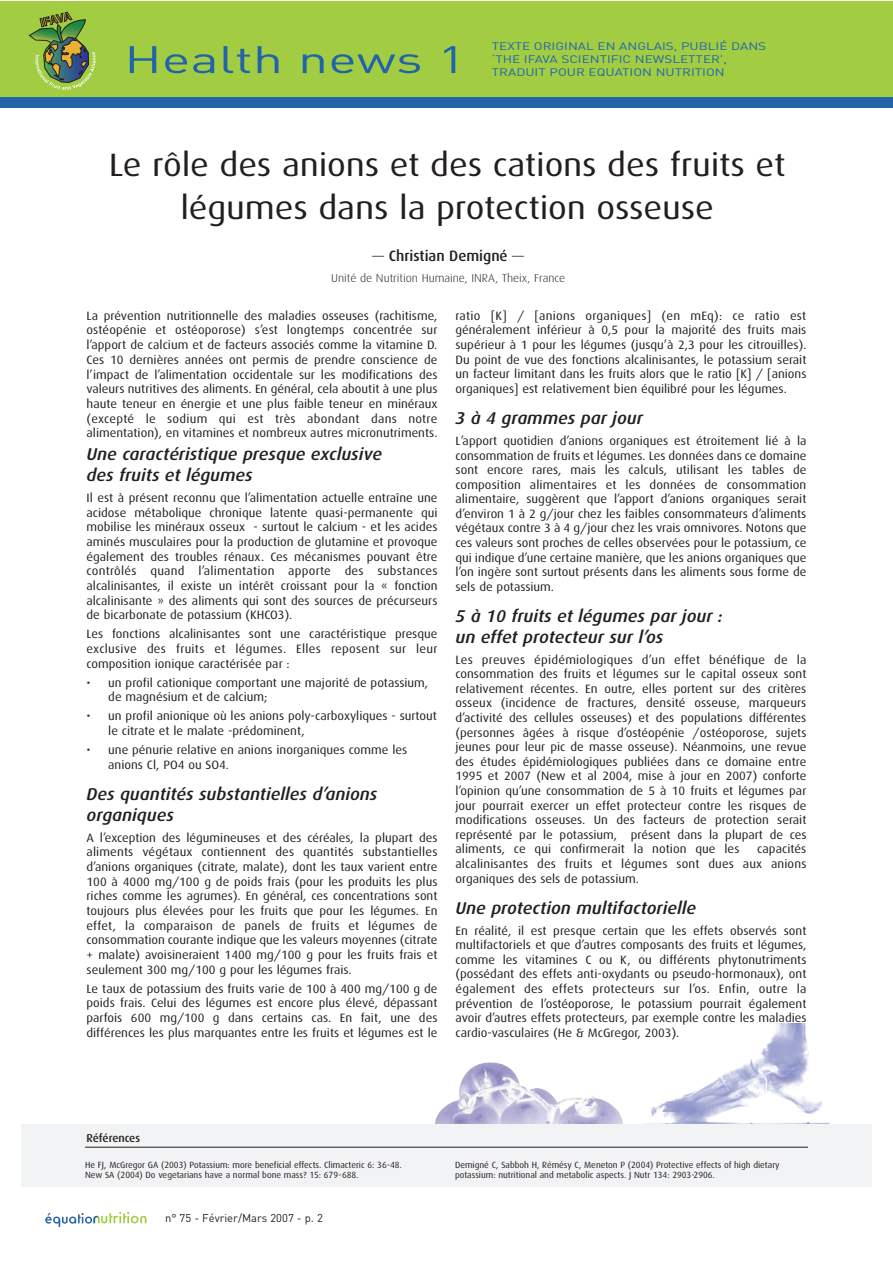
<style>
.page{position:relative;width:893px;height:1263px;background:#fff}
.page>*{position:absolute;margin:0;border:0;box-sizing:border-box;transform-origin:0 0}
.t1{font:37.8px "DIN";color:#2164a9;scale:1.43 1}
.t2{font:32.4px/43.5px "Dax";letter-spacing:-.005em;color:#231f20;text-align:center;scale:1.11 1}
.t3{font:italic 500 17.1px/20.7px "Dax";color:#231f20;scale:1.05 1}
.t4{font:500 15px "Dax";color:#231f20}
.t5{font:12.15px/14.5px "Dax";color:#231f20;text-align:justify;scale:1.05 1}
.t6{font:300 11.4px "Dax";color:#231f20;scale:1.05 1}
.t7{font:500 11.4px "Dax";letter-spacing:-.005em;color:#231f20}
.t8{font:11.25px "DIN";color:#231f20}
.t9{font:10.8px/12.9px "DIN";color:#2164a9;scale:1.25 1}
.t10{font:9px/10.5px "Dax";color:#231f20}
.s1{font-weight:400;font-size:14.25px}
</style>
<div class="page">
<img style="left:645px;top:1024px;width:185px;height:100px">
<img style="left:435px;top:1062px;width:188px;height:62px">
<svg style="left:45px;top:1212px;width:101px;height:15px"></svg>
<div style="left:0;top:1px;width:892px;height:97px;background:#a2cd43"></div>
<div style="left:0;top:98px;width:892px;height:10px;background:#2164a9"></div>
<svg style="left:29px;top:12px;width:67px;height:78px"></svg>
<div style="left:21px;top:1124px;width:851px;height:62px;background:#f2f3f4"></div>
<hr style="left:85px;top:1147px;width:723px;height:1px;background:#231f20">
<h1 class="t1" style="left:124px;top:46px;width:240px">Health news 1</h1>
<p class="t9" style="left:492px;top:41px;width:221px">TEXTE ORIGINAL EN ANGLAIS, PUBLIÉ DANS ‘THE IFAVA SCIENTIFIC NEWSLETTER’,<br>TRADUIT POUR EQUATION NUTRITION</p>
<h2 class="t2" style="left:109px;top:145px;width:611px">Le rôle des anions et des cations des fruits et légumes dans la protection osseuse</h2>
<p class="t4" style="left:372px;top:250px;width:153px"><span class="s1">—</span> Christian Demigné <span class="s1">—</span></p>
<p class="t6" style="left:331px;top:273px;width:224px">Unité de Nutrition Humaine, INRA, Theix, France</p>
<p class="t5" style="left:87px;top:309px;width:336px">La prévention nutritionnelle des maladies osseuses (rachitisme, ostéopénie et ostéoporose) s’est longtemps concentrée sur l’apport de calcium et de facteurs associés comme la vitamine D.<br>Ces 10 dernières années ont permis de prendre conscience de l’impact de l’alimentation occidentale sur les modifications des valeurs nutritives des aliments. En général, cela aboutit à une plus haute teneur en énergie et une plus faible teneur en minéraux (excepté le sodium qui est très abondant dans notre alimentation), en vitamines et nombreux autres micronutriments.</p>
<h3 class="t3" style="left:87px;top:445px;width:283px">Une caractéristique presque exclusive des fruits et légumes</h3>
<p class="t5" style="left:87px;top:491px;width:336px">Il est à présent reconnu que l’alimentation actuelle entraîne une acidose métabolique chronique latente quasi-permanente qui mobilise les minéraux osseux - surtout le calcium - et les acides aminés musculaires pour la production de glutamine et provoque également des troubles rénaux. Ces mécanismes pouvant être contrôlés quand l’alimentation apporte des substances alcalinisantes, il existe un intérêt croissant pour la « fonction alcalinisante » des aliments qui sont des sources de précurseurs de bicarbonate de potassium (KHCO3).</p>
<p class="t5" style="left:87px;top:628px;width:336px">Les fonctions alcalinisantes sont une caractéristique presque exclusive des fruits et légumes. Elles reposent sur leur composition ionique caractérisée par :</p>
<p class="t5" style="left:108px;top:676px;width:306px;text-indent:-22px">• un profil cationique comportant une majorité de potassium, de magnésium et de calcium;</p>
<p class="t5" style="left:108px;top:710px;width:315px;text-indent:-22px">• un profil anionique où les anions poly-carboxyliques - surtout le citrate et le malate -prédominent,</p>
<p class="t5" style="left:108px;top:743px;width:286px;text-indent:-22px">• une pénurie relative en anions inorganiques comme les anions Cl, PO4 ou SO4.</p>
<h3 class="t3" style="left:87px;top:785px;width:278px">Des quantités substantielles d’anions organiques</h3>
<p class="t5" style="left:87px;top:831px;width:336px">A l’exception des légumineuses et des céréales, la plupart des aliments végétaux contiennent des quantités substantielles d’anions organiques (citrate, malate), dont les taux varient entre 100 à 4000 mg/100 g de poids frais (pour les produits les plus riches comme les agrumes). En général, ces concentrations sont toujours plus élevées pour les fruits que pour les légumes. En effet, la comparaison de panels de fruits et légumes de consommation courante indique que les valeurs moyennes (citrate + malate) avoisineraient 1400 mg/100 g pour les fruits frais et seulement 300 mg/100 g pour les légumes frais.</p>
<p class="t5" style="left:87px;top:982px;width:336px">Le taux de potassium des fruits varie de 100 à 400 mg/100 g de poids frais. Celui des légumes est encore plus élevé, dépassant parfois 600 mg/100 g dans certains cas. En fait, une des différences les plus marquantes entre les fruits et légumes est le</p>
<p class="t5" style="left:455px;top:309px;width:336px">ratio [K] / [anions organiques] (en mEq): ce ratio est généralement inférieur à 0,5 pour la majorité des fruits mais supérieur à 1 pour les légumes (jusqu’à 2,3 pour les citrouilles).<br>Du point de vue des fonctions alcalinisantes, le potassium serait un facteur limitant dans les fruits alors que le ratio [K] / [anions organiques] est relativement bien équilibré pour les légumes.</p>
<h3 class="t3" style="left:455px;top:409px;width:180px">3 à 4 grammes par jour</h3>
<p class="t5" style="left:455px;top:434px;width:336px">L’apport quotidien d’anions organiques est étroitement lié à la consommation de fruits et légumes. Les données dans ce domaine sont encore rares, mais les calculs, utilisant les tables de composition alimentaires et les données de consommation alimentaire, suggèrent que l’apport d’anions organiques serait d’environ 1 à 2 g/jour chez les faibles consommateurs d’aliments végétaux contre 3 à 4 g/jour chez les vrais omnivores. Notons que ces valeurs sont proches de celles observées pour le potassium, ce qui indique d’une certaine manière, que les anions organiques que l’on ingère sont surtout présents dans les aliments sous forme de sels de potassium.</p>
<h3 class="t3" style="left:455px;top:607px;width:256px">5 à 10 fruits et légumes par jour : un effet protecteur sur l’os</h3>
<p class="t5" style="left:455px;top:653px;width:336px">Les preuves épidémiologiques d’un effet bénéfique de la consommation des fruits et légumes sur le capital osseux sont relativement récentes. En outre, elles portent sur des critères osseux (incidence de fractures, densité osseuse, marqueurs d’activité des cellules osseuses) et des populations différentes (personnes âgées à risque d’ostéopénie /ostéoporose, sujets jeunes pour leur pic de masse osseuse). Néanmoins, une revue des études épidémiologiques publiées dans ce domaine entre 1995 et 2007 (New et al 2004, mise à jour en 2007) conforte l’opinion qu’une consommation de 5 à 10 fruits et légumes par jour pourrait exercer un effet protecteur contre les risques de modifications osseuses. Un des facteurs de protection serait représenté par le potassium, présent dans la plupart de ces aliments, ce qui confirmerait la notion que les</p>
<p class="t5" style="left:455px;top:843px;width:336px;text-indent:302px">capacités alcalinisantes des fruits et légumes sont dues aux anions organiques des sels de potassium.</p>
<h3 class="t3" style="left:455px;top:899px;width:231px">Une protection multifactorielle</h3>
<p class="t5" style="left:455px;top:924px;width:336px">En réalité, il est presque certain que les effets observés sont multifactoriels et que d’autres composants des fruits et légumes, comme les vitamines C ou K, ou différents phytonutriments (possédant des effets anti-oxydants ou pseudo-hormonaux), ont également des effets protecteurs sur l’os. Enfin, outre la prévention de l’ostéoporose, le potassium pourrait également avoir d’autres effets protecteurs, par exemple contre les maladies cardio-vasculaires (He &amp; McGregor, 2003).</p>
<p class="t7" style="left:87px;top:1133px;width:55px">Références</p>
<p class="t10" style="left:85px;top:1160px;width:318px">He FJ, McGregor GA (2003) Potassium: more beneficial effects. Climacteric 6: 36-48.<br>New SA (2004) Do vegetarians have a normal bone mass? 15: 679-688.</p>
<p class="t10" style="left:455px;top:1160px;width:326px">Demigné C, Sabboh H, Rémésy C, Meneton P (2004) Protective effects of high dietary potassium: nutritional and metabolic aspects. J Nutr 134: 2903-2906.</p>
<p class="t8" style="left:165px;top:1214px;width:159px">n° 75 - Février/Mars 2007 - p. 2</p>
</div>
